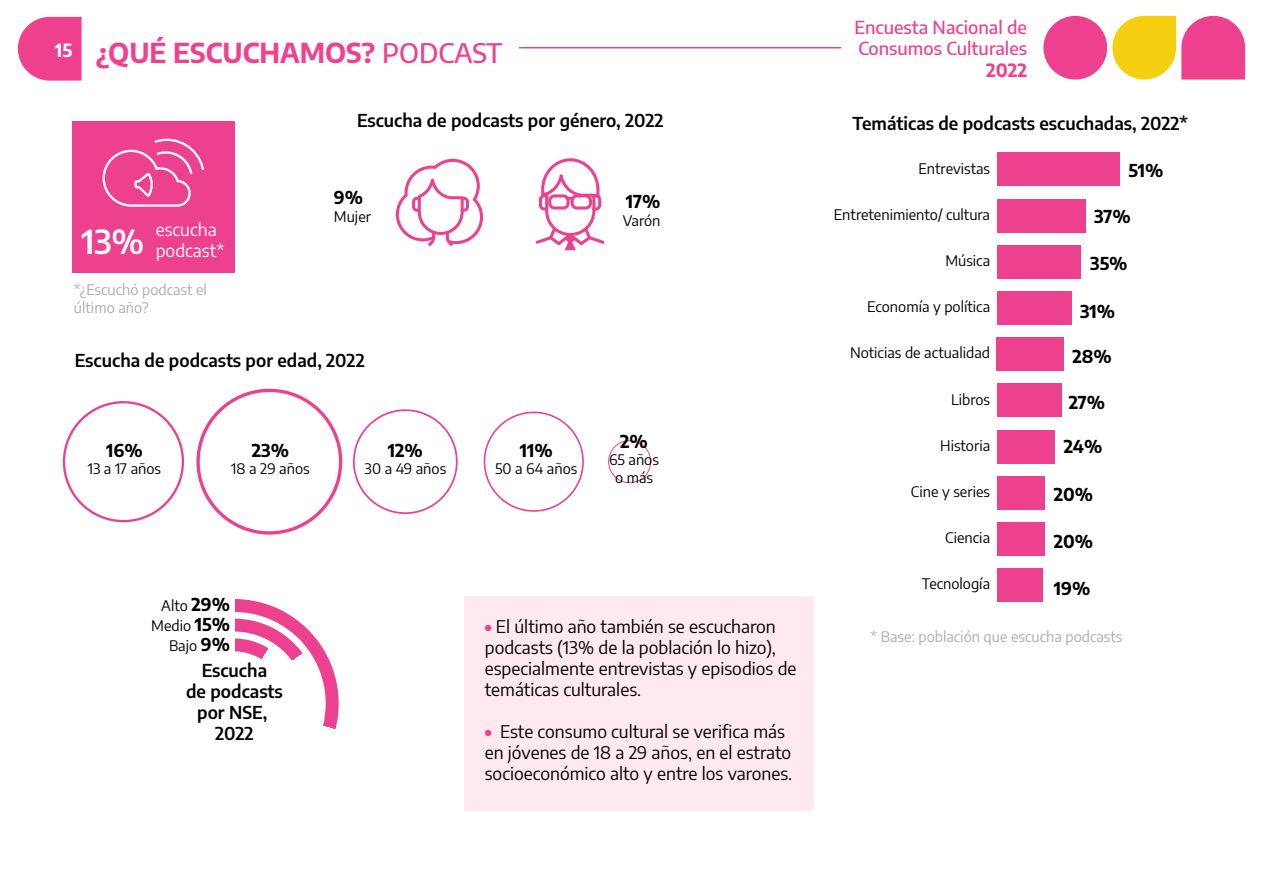
<style>
.page{position:relative;width:1263px;height:893px;background:#fff}
.page>*{position:absolute;margin:0;border:0;box-sizing:border-box;transform-origin:0 0}
.t1{font:600 32.7px "Encode Sans";color:#fff}
.t2{font:700 27px "Encode Sans";color:#ee418e}
.t3{font:500 18px/21.6px "Encode Sans";color:#ed408e}
.t4{font:700 18px "Encode Sans";color:#ed408e}
.t5{font:17.55px/21px "Encode Sans";color:#000}
.t6{font:600 17.55px/21px "Encode Sans";color:#000;text-align:center}
.t7{font:700 17.55px "Encode Sans";letter-spacing:-.005em;color:#000}
.t8{font:17.55px/21px "Encode Sans";color:#fff}
.t9{font:14.55px/17.5px "Encode Sans";color:#000;text-align:center}
.t10{font:14.55px/17.5px "Encode Sans";color:#abacac}
.s1{font-weight:500}
.s2{font-weight:700;font-size:17.55px}
.s3{font-weight:900;color:#ed408e}
</style>
<div class="page">
<svg style="left:18px;top:17px;width:64px;height:64px;background:#ef569b"></svg>
<svg style="left:1112px;top:16px;width:133px;height:64px"></svg>
<div style="left:1043px;top:16px;width:64px;height:64px;background:#ed408e;border-radius:50%"></div>
<hr style="left:92px;top:47px;width:749px;height:1px;background:#ed408e">
<div style="left:83px;top:35px;width:436px;height:34px;background:#fff"></div>
<div style="left:465px;top:597px;width:348px;height:213px;background:#fde9ef"></div>
<div style="left:464px;top:596px;width:350px;height:215px;border:1px solid #fde9ef"></div>
<div style="left:997px;top:153px;width:122px;height:33px;background:#ed408e"></div>
<div style="left:997px;top:199px;width:88px;height:33px;background:#ed408e"></div>
<div style="left:997px;top:245px;width:84px;height:33px;background:#ed408e"></div>
<div style="left:997px;top:291px;width:74px;height:34px;background:#ed408e"></div>
<div style="left:997px;top:338px;width:67px;height:33px;background:#ed408e"></div>
<div style="left:997px;top:384px;width:65px;height:33px;background:#ed408e"></div>
<div style="left:997px;top:430px;width:57px;height:33px;background:#ed408e"></div>
<div style="left:997px;top:476px;width:48px;height:33px;background:#ed408e"></div>
<div style="left:997px;top:522px;width:48px;height:34px;background:#ed408e"></div>
<div style="left:997px;top:569px;width:45px;height:33px;background:#ed408e"></div>
<div style="left:72px;top:121px;width:162px;height:151px;background:#ed408e"></div>
<svg style="left:102px;top:138px;width:102px;height:69px"></svg>
<div style="left:63px;top:401px;width:121px;height:121px;border:2px solid #ed408e;border-radius:50%"></div>
<div style="left:196px;top:389px;width:146px;height:146px;border:3px solid #ed408e;border-radius:50%"></div>
<div style="left:353px;top:409px;width:105px;height:105px;border:2px solid #ed408e;border-radius:50%"></div>
<div style="left:484px;top:412px;width:100px;height:100px;border:2px solid #ed408e;border-radius:50%"></div>
<div style="left:608px;top:440px;width:43px;height:43px;border:1px solid #ed408e;border-radius:50%"></div>
<svg style="left:535px;top:158px;width:70px;height:92px"></svg>
<svg style="left:396px;top:159px;width:87px;height:87px"></svg>
<svg style="left:235px;top:599px;width:104px;height:130px"></svg>
<h2 class="t2" style="left:55px;top:32px;width:449px"><sup>15</sup> ¿QUÉ ESCUCHAMOS? <span class="s1">PODCAST</span></h2>
<p class="t8" style="left:156px;top:218px;width:70px">escucha podcast*</p>
<h1 class="t1" style="left:81px;top:218px;width:65px">13%</h1>
<p class="t10" style="left:74px;top:281px;width:134px">*¿Escuchó podcast el último año?</p>
<p class="t6" style="left:357px;top:109px;width:308px">Escucha de podcasts por género, 2022</p>
<p class="t7" style="left:334px;top:185px;width:31px">9%</p>
<p class="t9" style="left:334px;top:207px;width:39px">Mujer</p>
<p class="t7" style="left:626px;top:188px;width:36px">17%</p>
<p class="t9" style="left:623px;top:211px;width:39px">Varón</p>
<p class="t6" style="left:75px;top:349px;width:291px">Escucha de podcasts por edad, 2022</p>
<p class="t7" style="left:106px;top:437px;width:38px">16%</p>
<p class="t9" style="left:88px;top:459px;width:75px">13 a 17 años</p>
<p class="t7" style="left:252px;top:437px;width:39px">23%</p>
<p class="t9" style="left:231px;top:459px;width:80px">18 a 29 años</p>
<p class="t7" style="left:388px;top:437px;width:36px">12%</p>
<p class="t9" style="left:365px;top:459px;width:83px">30 a 49 años</p>
<p class="t7" style="left:520px;top:437px;width:34px">11%</p>
<p class="t9" style="left:495px;top:459px;width:84px">50 a 64 años</p>
<p class="t7" style="left:620px;top:428px;width:29px">2%</p>
<p class="t9" style="left:609px;top:451px;width:51px">65 años o más</p>
<p class="t9" style="left:161px;top:596px;width:70px">Alto <span class="s2">29%</span></p>
<p class="t9" style="left:151px;top:615px;width:80px;line-height:19.8px;text-align:right">Medio <span class="s2">15%<br></span>Bajo <span class="s2">9%</span></p>
<p class="t6" style="left:186px;top:659px;width:98px">Escucha<br>de podcasts por NSE,<br>2022</p>
<p class="t5" style="left:485px;top:615px;width:313px"><span class="s3">•</span> El último año también se escucharon podcasts (13% de la población lo hizo), especialmente entrevistas y episodios de temáticas culturales.</p>
<p class="t5" style="left:485px;top:720px;width:309px"><span class="s3">•</span> Este consumo cultural se verifica más en jóvenes de 18 a 29 años, en el estrato socioeconómico alto y entre los varones.</p>
<p class="t3" style="left:854px;top:15px;width:174px">Encuesta Nacional de<br>Consumos Culturales</p>
<p class="t4" style="left:986px;top:57px;width:42px">2022</p>
<p class="t6" style="left:852px;top:112px;width:337px">Temáticas de podcasts escuchadas, 2022*</p>
<p class="t9" style="left:918px;top:159px;width:73px">Entrevistas</p>
<p class="t9" style="left:834px;top:205px;width:158px">Entretenimiento/ cultura</p>
<p class="t9" style="left:945px;top:251px;width:46px">Música</p>
<p class="t9" style="left:867px;top:297px;width:124px">Economía y política</p>
<p class="t9" style="left:850px;top:344px;width:141px">Noticias de actualidad</p>
<p class="t9" style="left:951px;top:390px;width:41px">Libros</p>
<p class="t9" style="left:940px;top:436px;width:51px">Historia</p>
<p class="t9" style="left:911px;top:482px;width:81px">Cine y series</p>
<p class="t9" style="left:945px;top:528px;width:46px">Ciencia</p>
<p class="t9" style="left:922px;top:575px;width:70px">Tecnología</p>
<p class="t7" style="left:1128px;top:157px;width:37px">51%</p>
<p class="t7" style="left:1094px;top:203px;width:38px">37%</p>
<p class="t7" style="left:1090px;top:251px;width:39px">35%</p>
<p class="t7" style="left:1080px;top:298px;width:37px">31%</p>
<p class="t7" style="left:1072px;top:343px;width:41px">28%</p>
<p class="t7" style="left:1069px;top:390px;width:38px">27%</p>
<p class="t7" style="left:1064px;top:433px;width:40px">24%</p>
<p class="t7" style="left:1054px;top:482px;width:41px">20%</p>
<p class="t7" style="left:1054px;top:528px;width:41px">20%</p>
<p class="t7" style="left:1054px;top:575px;width:38px">19%</p>
<p class="t10" style="left:870px;top:627px;width:253px">* Base: población que escucha podcasts</p>
</div>
